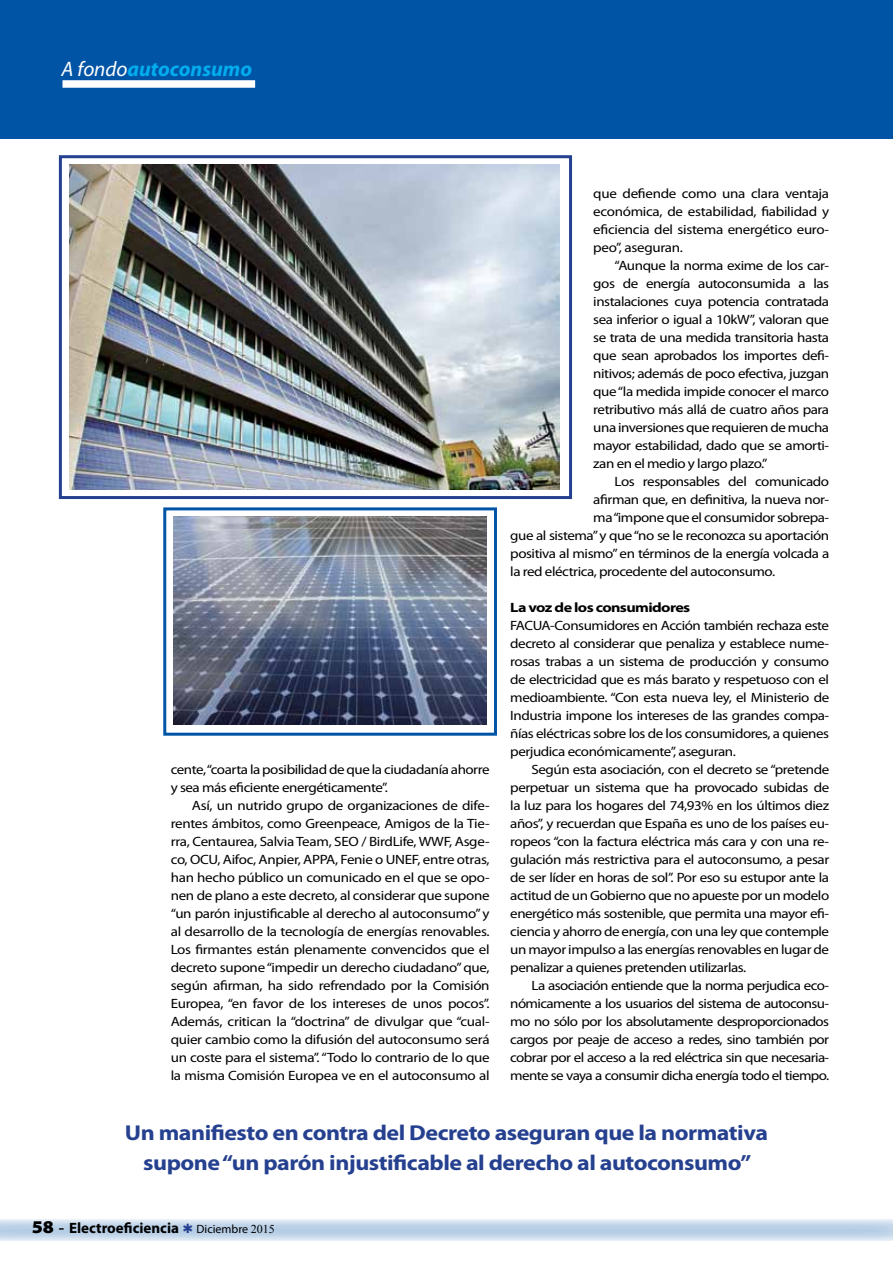
<style>
.page{position:relative;width:893px;height:1263px;background:#fff}
.page>*{position:absolute;margin:0;border:0;box-sizing:border-box;transform-origin:0 0}
.t1{font:700 21.6px/30px "Myriad Pro";letter-spacing:-.02em;color:#25408f;text-align:center;scale:1.11 1}
.t2{font:italic 700 21px "Myriad Pro";color:#00aeef}
.t3{font:700 15px "Myriad Pro";color:#000}
.t4{font:13.5px/18px "Myriad Pro";letter-spacing:-.03em;color:#000;text-align:justify;scale:1.11 1}
.t5{font:700 semi-expanded 13.5px "Myriad Pro";letter-spacing:-.04em;color:#000;scale:1.11 1}
.s1{font-weight:400;color:#fff}
.s2{font-weight:900;font-stretch:semi-expanded;font-size:18px}
.s3{font-family:"Times New Roman";font-weight:400;font-size:18px}
.s4{font-weight:400;font-size:12px}
.s5{font-family:"Times New Roman";font-weight:400;font-size:12px}
</style>
<div class="page">
<div style="left:0;top:0;width:889px;height:139px;background:#0054a6"></div>
<div style="left:63px;top:80px;width:192px;height:8px;background:#fff"></div>
<svg style="left:0;top:1219px;width:893px;height:22px;background:#c8daeb"></svg>
<img style="left:70px;top:164px;width:490px;height:325px">
<div style="left:59px;top:155px;width:513px;height:344px;border:3px solid #25408f"></div>
<img style="left:173px;top:516px;width:313px;height:209px">
<div style="left:163px;top:507px;width:334px;height:229px;border:3px solid #0054a6"></div>
<svg style="left:183px;top:1223px;width:9px;height:10px"></svg>
<h2 class="t2" style="left:62px;top:57px;width:192px"><span class="s1">A fondo</span>autoconsumo</h2>
<p class="t4" style="left:171px;top:761px;width:289px">cente, “coarta la posibilidad de que la ciudadanía ahorre y sea más eficiente energéticamente”.</p>
<p class="t4" style="left:171px;top:797px;width:289px;text-indent:21px">Así, un nutrido grupo de organizaciones de dife&shy;rentes ámbitos, como Greenpeace, Amigos de la Tie&shy;rra, Centaurea, Salvia Team, SEO / BirdLife, WWF, Asge&shy;co, OCU, Aifoc, Anpier, APPA, Fenie o UNEF, entre otras, han hecho público un comunicado en el que se opo&shy;nen de plano a este decreto, al considerar que supone “un parón injustificable al derecho al autoconsumo” y al desarrollo de la tecnología de energías renovables.<br>Los firmantes están plenamente convencidos que el decreto supone “impedir un derecho ciudadano” que, según afirman, ha sido refrendado por la Comisión Europea, “en favor de los intereses de unos pocos”.<br>Además, critican la “doctrina” de divulgar que “cual&shy;quier cambio como la difusión del autoconsumo será un coste para el sistema”. “Todo lo contrario de lo que la misma Comisión Europea ve en el autoconsumo al</p>
<p class="t4" style="left:593px;top:185px;width:214px">que defiende como una clara ventaja económica, de estabilidad, fiabilidad y eficiencia del sistema energético euro&shy;peo”, aseguran.</p>
<p class="t4" style="left:593px;top:257px;width:214px;text-indent:21px">“Aunque la norma exime de los car&shy;gos de energía autoconsumida a las instalaciones cuya potencia contratada sea inferior o igual a 10kW”, valoran que se trata de una medida transitoria hasta que sean aprobados los importes defi&shy;nitivos; además de poco efectiva, juzgan que “la medida impide conocer el marco retributivo más allá de cuatro años para una inversiones que requieren de mucha mayor estabilidad, dado que se amorti&shy;zan en el medio y largo plazo.”</p>
<p class="t4" style="left:615px;top:473px;width:195px">Los responsables del comunicado</p>
<p class="t4" style="left:593px;top:491px;width:214px">afirman que, en definitiva, la nueva nor-</p>
<p class="t4" style="left:593px;top:509px;width:214px">ma “impone que el consumidor sobrepa-</p>
<p class="t4" style="left:510px;top:527px;width:289px">gue al sistema” y que “no se le reconozca su aportación</p>
<p class="t4" style="left:510px;top:545px;width:289px">positiva al mismo” en términos de la energía volcada a</p>
<p class="t4" style="left:510px;top:563px;width:240px">la red eléctrica, procedente del autoconsumo.</p>
<p class="t5" style="left:510px;top:600px;width:164px">La voz de los consumidores</p>
<p class="t4" style="left:510px;top:617px;width:289px">FACUA-Consumidores en Acción también rechaza este decreto al considerar que penaliza y establece nume&shy;rosas trabas a un sistema de producción y consumo de electricidad que es más barato y respetuoso con el medioambiente. “Con esta nueva ley, el Ministerio de Industria impone los intereses de las grandes compa&shy;ñías eléctricas sobre los de los consumidores, a quienes perjudica económicamente”, aseguran.</p>
<p class="t4" style="left:510px;top:761px;width:289px;text-indent:21px">Según esta asociación, con el decreto se “pretende perpetuar un sistema que ha provocado subidas de la luz para los hogares del 74,93% en los últimos diez años”, y recuerdan que España es uno de los países eu&shy;ropeos “con la factura eléctrica más cara y con una re&shy;gulación más restrictiva para el autoconsumo, a pesar de ser líder en horas de sol”. Por eso su estupor ante la actitud de un Gobierno que no apueste por un modelo energético más sostenible, que permita una mayor efi&shy;ciencia y ahorro de energía, con una ley que contemple un mayor impulso a las energías renovables en lugar de penalizar a quienes pretenden utilizarlas.</p>
<p class="t4" style="left:510px;top:976px;width:289px;text-indent:21px">La asociación entiende que la norma perjudica eco&shy;nómicamente a los usuarios del sistema de autoconsu&shy;mo no sólo por los absolutamente desproporcionados cargos por peaje de acceso a redes, sino también por cobrar por el acceso a la red eléctrica sin que necesaria&shy;mente se vaya a consumir dicha energía todo el tiempo.</p>
<h1 class="t1" style="left:125px;top:1117px;width:581px">Un manifiesto en contra del Decreto aseguran que la normativa supone “un parón injustificable al derecho al autoconsumo”</h1>
<p class="t3" style="left:32px;top:1219px;width:244px"><span class="s2">58</span> <span class="s3">-</span> Electroeficiencia <span class="s4">Diciembre</span> <span class="s5">2015</span></p>
</div>
